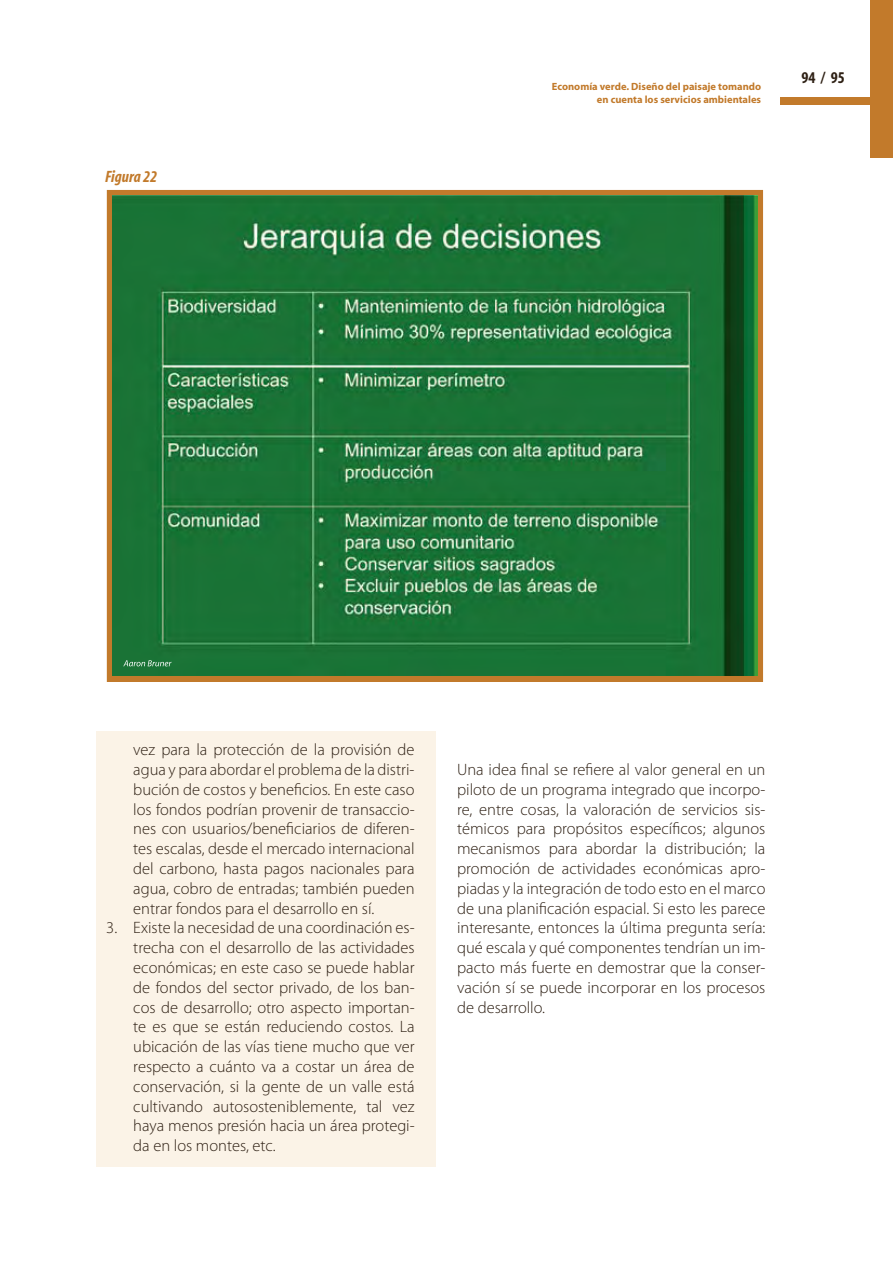
<style>
.page{position:relative;width:893px;height:1263px;background:#fff}
.page>*{position:absolute;margin:0;border:0;box-sizing:border-box;transform-origin:0 0}
.t1{font:300 16.5px/19.8px "Myriad Pro";color:#2e2014;text-align:justify}
.t2{font:italic 700 condensed 16.5px "Myriad";color:#c27a2b}
.t3{font:700 condensed 16.5px "Myriad";color:#2e2014}
.t4{font:700 10.5px/12.6px "Myriad Pro";color:#c27a2b;text-align:right}
</style>
<div class="page">
<div style="left:781px;top:98px;width:112px;height:7px;background:#c27a2b"></div>
<div style="left:870px;top:0;width:23px;height:157px;background:#c27a2b"></div>
<div style="left:96px;top:731px;width:339px;height:436px;background:#fbf3e7"></div>
<div style="left:107px;top:190px;width:656px;height:492px;border:6px solid #c27a2b"></div>
<img style="left:113px;top:195px;width:644px;height:481px">
<svg style="left:123px;top:660px;width:49px;height:6px"></svg>
<p class="t2" style="left:105px;top:169px;width:54px">Figura 22</p>
<p class="t4" style="left:552px;top:80px;width:211px">Economía verde. Diseño del paisaje tomando en cuenta los servicios ambientales</p>
<p class="t3" style="left:801px;top:69px;width:45px">94 / 95</p>
<p class="t1" style="left:133px;top:740px;width:283px">vez para la protección de la provisión de agua y para abordar el problema de la distri&shy;bución de costos y beneficios. En este caso los fondos podrían provenir de transaccio&shy;nes con usuarios/beneficiarios de diferen&shy;tes escalas, desde el mercado internacional del carbono, hasta pagos nacionales para agua, cobro de entradas; también pueden entrar fondos para el desarrollo en sí.</p>
<p class="t1" style="left:133px;top:918px;width:283px;text-indent:-27px">3. Existe la necesidad de una coordinación es&shy;trecha con el desarrollo de las actividades económicas; en este caso se puede hablar de fondos del sector privado, de los ban&shy;cos de desarrollo; otro aspecto importan&shy;te es que se están reduciendo costos. La ubicación de las vías tiene mucho que ver respecto a cuánto va a costar un área de conservación, si la gente de un valle está cultivando autososteniblemente, tal vez haya menos presión hacia un área protegi&shy;da en los montes, etc.</p>
<p class="t1" style="left:457px;top:760px;width:310px">Una idea final se refiere al valor general en un piloto de un programa integrado que incorpo&shy;re, entre cosas, la valoración de servicios sis&shy;témicos para propósitos específicos; algunos mecanismos para abordar la distribución; la promoción de actividades económicas apro&shy;piadas y la integración de todo esto en el marco de una planificación espacial. Si esto les parece interesante, entonces la última pregunta sería: qué escala y qué componentes tendrían un im&shy;pacto más fuerte en demostrar que la conser&shy;vación sí se puede incorporar en los procesos de desarrollo.</p>
</div>
